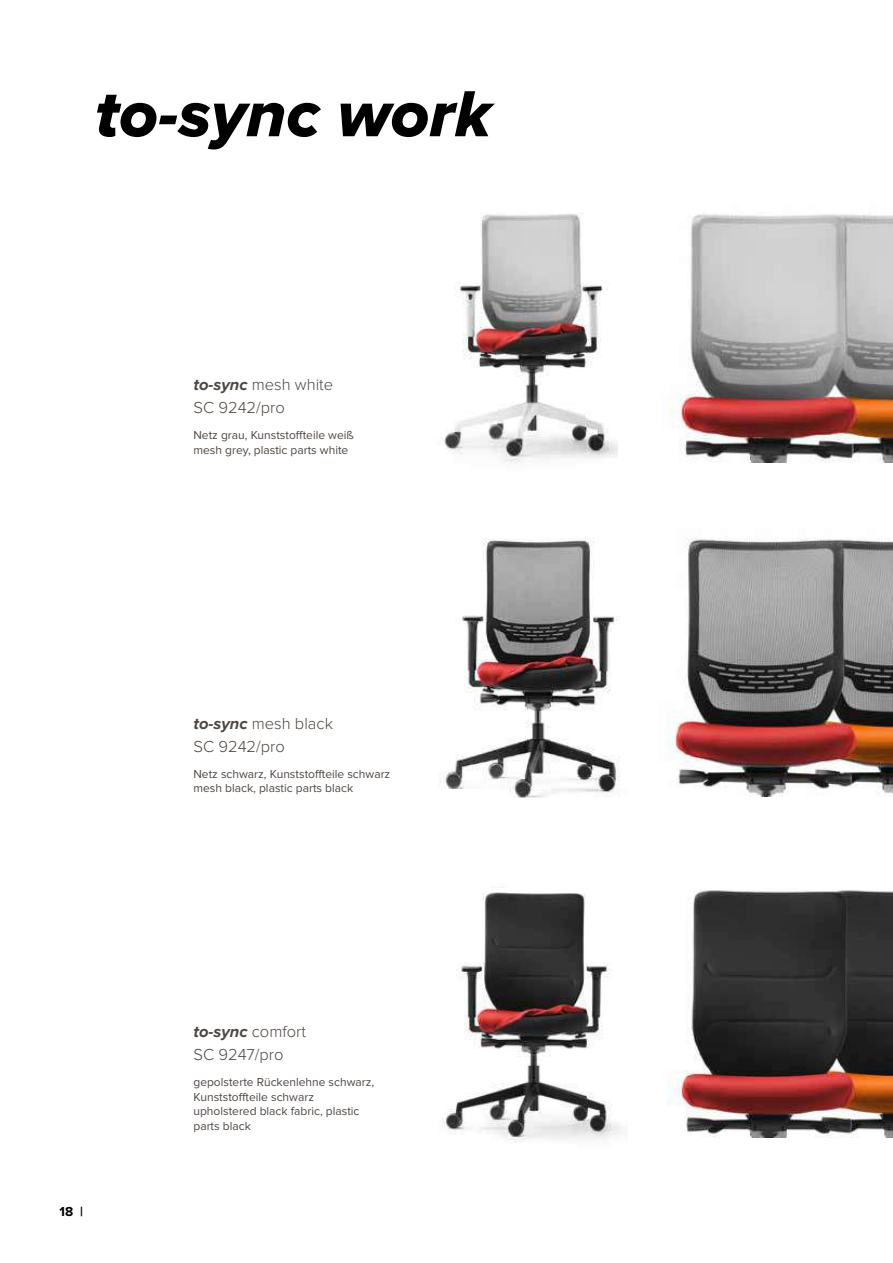
<style>
.page{position:relative;width:893px;height:1263px;background:#fff}
.page>*{position:absolute;margin:0;border:0;box-sizing:border-box;transform-origin:0 0}
.t1{font:67.5px "Proxima Nova Extrabld It";color:#000}
.t2{font:300 16.5px/22.8px "Proxima Nova";color:#4d4641}
.t3{font:700 13.5px "Proxima Nova";color:#000}
.t4{font:12px/14.7px "Proxima Nova";color:#4d4641}
.s1{font-weight:700;font-style:italic}
</style>
<div class="page">
<img style="left:668px;top:889px;width:225px;height:249px">
<img style="left:440px;top:538px;width:180px;height:260px">
<img style="left:442px;top:887px;width:179px;height:255px">
<img style="left:444px;top:213px;width:174px;height:250px">
<img style="left:668px;top:538px;width:225px;height:258px">
<img style="left:670px;top:214px;width:223px;height:248px">
<h1 class="t1" style="left:95px;top:75px;width:398px">to-sync work</h1>
<h2 class="t2" style="left:193px;top:374px;width:141px"><span class="s1">to-sync</span> mesh white<br>SC 9242/pro</h2>
<p class="t4" style="left:193px;top:428px;width:162px">Netz grau, Kunststoffteile weiß mesh grey, plastic parts white</p>
<p class="t3" style="left:60px;top:1204px;width:25px">18 |</p>
<h2 class="t2" style="left:193px;top:712px;width:141px"><span class="s1">to-sync</span> mesh black<br>SC 9242/pro</h2>
<p class="t4" style="left:193px;top:767px;width:198px">Netz schwarz, Kunststoffteile schwarz mesh black, plastic parts black</p>
<h2 class="t2" style="left:193px;top:1020px;width:114px"><span class="s1">to-sync</span> comfort<br>SC 9247/pro</h2>
<p class="t4" style="left:193px;top:1075px;width:182px">gepolsterte Rückenlehne schwarz,<br>Kunststoffteile schwarz upholstered black fabric, plastic parts black</p>
</div>
